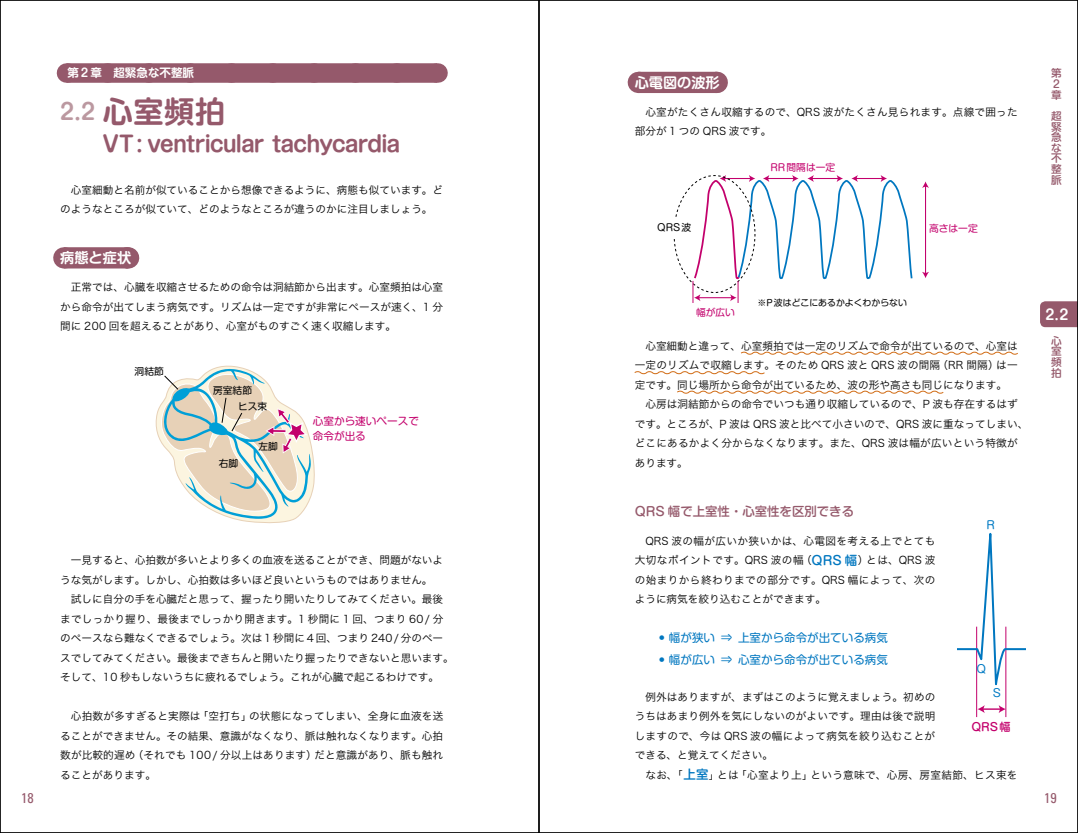
<style>
.page{position:relative;width:1078px;height:833px;background:#fff}
.page>*{position:absolute;margin:0;border:0;box-sizing:border-box;transform-origin:0 0}
.t1{font:700 30.12px "Shin M Go Pro De";color:#95596b}
.t2{font:700 21.5px "Shin M Go Pro De";letter-spacing:-.05em;color:#95596b}
.t3{font:700 14.12px "Shin M Go Pro De";color:#fff}
.t4{font:condensed 14.12px "Univers";color:#95596b}
.t5{font:500 12.38px "Shin M Go Pro";color:#95596b}
.t6{font:11.5px/21.2px "Shin M Go Pro";color:#0077c0}
.t7{font:700 11.5px "Shin M Go Pro De";color:#fff}
.t8{font:500 11px "Shin M Go Pro";color:#c3006c}
.t9{font:11px "Shin M Go Pro";color:#007ac3}
.t10{font:10.62px/19.5px "Hira Kaku Pro W3";color:#000;text-align:justify}
.t11{font:10.62px/19.5px "Hira Kaku Pro W3";letter-spacing:.02em;color:#000}
.t12{font:10.62px "Hira Kaku Pro W3";letter-spacing:.03em;color:#000}
.t13{font:10.62px "Hira Kaku Pro W3";letter-spacing:.025em;color:#000}
.t14{font:10.62px/15.1px "Shin M Go Pro";color:#c3006c}
.t15{font:500 10.62px/10.6px "Shin M Go Pro";color:#95596b;text-align:justify}
.t16{font:9.75px/15.6px "Shin M Go Pro";color:#000}
.t17{font:9.75px "Shin M Go Pro";color:#c3006c}
.t18{font:8.88px "Shin M Go Pro";color:#000}
.s1{font-size:22.12px;color:#bb98a0}
.s2{font-family:"Shin M Go Pro";font-weight:500;font-size:12.38px;color:#0077c0}
.s3{font-family:"Hira Kaku Pro W3"}
</style>
<div class="page">
<svg style="left:1040px;top:301px;width:35px;height:26px"></svg>
<div style="left:66px;top:63px;width:371px;height:20px;background:#95596b"></div>
<svg style="left:108px;top:63px;width:308px;height:20px"></svg>
<svg style="left:437px;top:63px;width:1px;height:20px"></svg>
<div style="left:64px;top:247px;width:64px;height:21px;background:#95596b"></div>
<svg style="left:96px;top:247px;width:33px;height:21px"></svg>
<svg style="left:155px;top:365px;width:160px;height:159px"></svg>
<div style="left:638px;top:72px;width:78px;height:21px;background:#95596b"></div>
<svg style="left:716px;top:72px;width:1px;height:21px"></svg>
<svg style="left:741px;top:351px;width:277px;height:4px"></svg>
<svg style="left:634px;top:371px;width:131px;height:4px"></svg>
<svg style="left:677px;top:390px;width:267px;height:4px"></svg>
<hr style="left:924px;top:186px;width:1px;height:88px;background:#c3006c">
<svg style="left:922px;top:181px;width:6px;height:7px"></svg>
<svg style="left:922px;top:272px;width:6px;height:6px"></svg>
<svg style="left:692px;top:175px;width:221px;height:128px"></svg>
<svg style="left:957px;top:532px;width:67px;height:186px"></svg>
<p class="t7" style="left:67px;top:64px;width:128px">第２章　超緊急な不整脈</p>
<p class="t1" style="left:60px;top:87px;width:166px"><span class="s1">2.2</span> 心室頻拍</p>
<p class="t2" style="left:103px;top:126px;width:299px">VT : ventricular tachycardia</p>
<p class="t10" style="left:60px;top:179px;width:384px;text-indent:11px">心室細動と名前が似ていることから想像できるように、病態も似ています。どのようなところが似ていて、どのようなところが違うのかに注目しましょう。</p>
<p class="t3" style="left:60px;top:246px;width:72px">病態と症状</p>
<p class="t10" style="left:60px;top:277px;width:384px;text-indent:11px">正常では、心臓を収縮させるための命令は洞結節から出ます。心室頻拍は心室から命令が出てしまう病気です。リズムは一定ですが非常にペースが速く、1 分間に 200 回を超えることがあり、心室がものすごく速く収縮します。</p>
<p class="t16" style="left:135px;top:363px;width:31px">洞結節</p>
<p class="t16" style="left:238px;top:382px;width:31px;text-indent:-25px">房室結節<br>ヒス束</p>
<p class="t16" style="left:219px;top:454px;width:21px">右脚</p>
<p class="t16" style="left:258px;top:437px;width:21px">左脚</p>
<p class="t14" style="left:313px;top:412px;width:108px">心室から速いペースで命令が出る</p>
<p class="t10" style="left:71px;top:549px;width:374px">一見すると、心拍数が多いとより多くの血液を送ることができ、問題がないよ</p>
<p class="t10" style="left:60px;top:569px;width:374px">うな気がします。しかし、心拍数は多いほど良いというものではありません。</p>
<p class="t10" style="left:71px;top:588px;width:374px">試しに自分の手を心臓だと思って、握ったり開いたりしてみてください。最後</p>
<p class="t11" style="left:60px;top:608px;width:384px">までしっかり握り、最後までしっかり開きます。1 秒間に 1 回、つまり 60/ 分</p>
<p class="t10" style="left:60px;top:627px;width:384px">のペースなら難なくできるでしょう。次は 1 秒間に 4 回、つまり 240 / 分のペー</p>
<p class="t10" style="left:60px;top:647px;width:395px">スでしてみてください。最後まできちんと開いたり握ったりできないと思います。</p>
<p class="t10" style="left:60px;top:666px;width:380px">そして、10 秒もしないうちに疲れるでしょう。これが心臓で起こるわけです。</p>
<p class="t10" style="left:60px;top:705px;width:384px;text-indent:11px">心拍数が多すぎると実際は「空打ち」の状態になってしまい、全身に血液を送ることができません。その結果、意識がなくなり、脈は触れなくなります。心拍数が比較的遅め（それでも 100 / 分以上はあります）だと意識があり、脈も触れることがあります。</p>
<p class="t3" style="left:634px;top:71px;width:87px">心電図の波形</p>
<p class="t11" style="left:634px;top:101px;width:384px;text-indent:11px">心室がたくさん収縮するので、QRS 波がたくさん見られます。点線で囲った部分が 1 つの QRS 波です。</p>
<p class="t17" style="left:770px;top:159px;width:66px">RR間隔は一定</p>
<p class="t16" style="left:657px;top:219px;width:36px">QRS波</p>
<p class="t17" style="left:928px;top:220px;width:50px">高さは一定</p>
<p class="t15" style="left:1051px;top:67px;width:12px;text-align:left">第<br>２章</p>
<p class="t15" style="left:1051px;top:109px;width:12px">超緊急な不整脈</p>
<p class="t17" style="left:696px;top:304px;width:40px">幅が広い</p>
<p class="t18" style="left:757px;top:296px;width:151px">※P波はどこにあるかよくわからない</p>
<p class="t10" style="left:645px;top:335px;width:374px">心室細動と違って、心室頻拍では一定のリズムで命令が出ているので、心室は</p>
<p class="t10" style="left:634px;top:355px;width:384px">一定のリズムで収縮します。そのため QRS 波と QRS 波の間隔（RR 間隔）は一</p>
<p class="t10" style="left:634px;top:374px;width:374px">定です。同じ場所から命令が出ているため、波の形や高さも同じになります。</p>
<p class="t10" style="left:645px;top:393px;width:374px">心房は洞結節からの命令でいつも通り収縮しているので、P 波も存在するはず</p>
<p class="t10" style="left:634px;top:413px;width:395px">です。ところが、P 波は QRS 波と比べて小さいので、QRS 波に重なってしまい、</p>
<p class="t11" style="left:634px;top:432px;width:384px">どこにあるかよく分からなくなります。また、QRS 波は幅が広いという特徴が</p>
<p class="t10" style="left:634px;top:452px;width:55px">あります。</p>
<p class="t5" style="left:634px;top:501px;width:221px">QRS 幅で上室性・心室性を区別できる</p>
<p class="t10" style="left:634px;top:530px;width:302px;text-indent:11px">QRS 波の幅が広いか狭いかは、心電図を考える上でとても大切なポイントです。QRS 波の幅（<span class="s2">QRS 幅</span>）とは、QRS 波の始まりから終わりまでの部分です。QRS 幅によって、次のように病気を絞り込むことができます。</p>
<p class="t6" style="left:656px;top:626px;width:233px"><span class="s3">⿠</span>幅が狭い ⇒ 上室から命令が出ている病気<span class="s3">⿠</span>幅が広い ⇒ 心室から命令が出ている病気</p>
<p class="t10" style="left:645px;top:686px;width:291px">例外はありますが、まずはこのように覚えましょう。初めの</p>
<p class="t10" style="left:634px;top:705px;width:302px">うちはあまり例外を気にしないのがよいです。理由は後で説明</p>
<p class="t13" style="left:634px;top:726px;width:302px">しますので、今は QRS 波の幅によって病気を絞り込むことが</p>
<p class="t10" style="left:634px;top:744px;width:140px">できる、と覚えてください。</p>
<p class="t12" style="left:645px;top:765px;width:373px">なお、「<span class="s2">上室</span>」とは「心室より上」という意味で、心房、房室結節、ヒス束を</p>
<p class="t9" style="left:986px;top:515px;width:10px">R</p>
<p class="t9" style="left:976px;top:659px;width:11px">Q</p>
<p class="t9" style="left:992px;top:684px;width:10px">S</p>
<p class="t8" style="left:971px;top:717px;width:41px">QRS幅</p>
<p class="t3" style="left:1045px;top:303px;width:24px">2.2</p>
<p class="t15" style="left:1051px;top:334px;width:12px">心室頻拍</p>
<p class="t4" style="left:21px;top:788px;width:14px">18</p>
<p class="t4" style="left:1043px;top:788px;width:14px">19</p>
</div>
